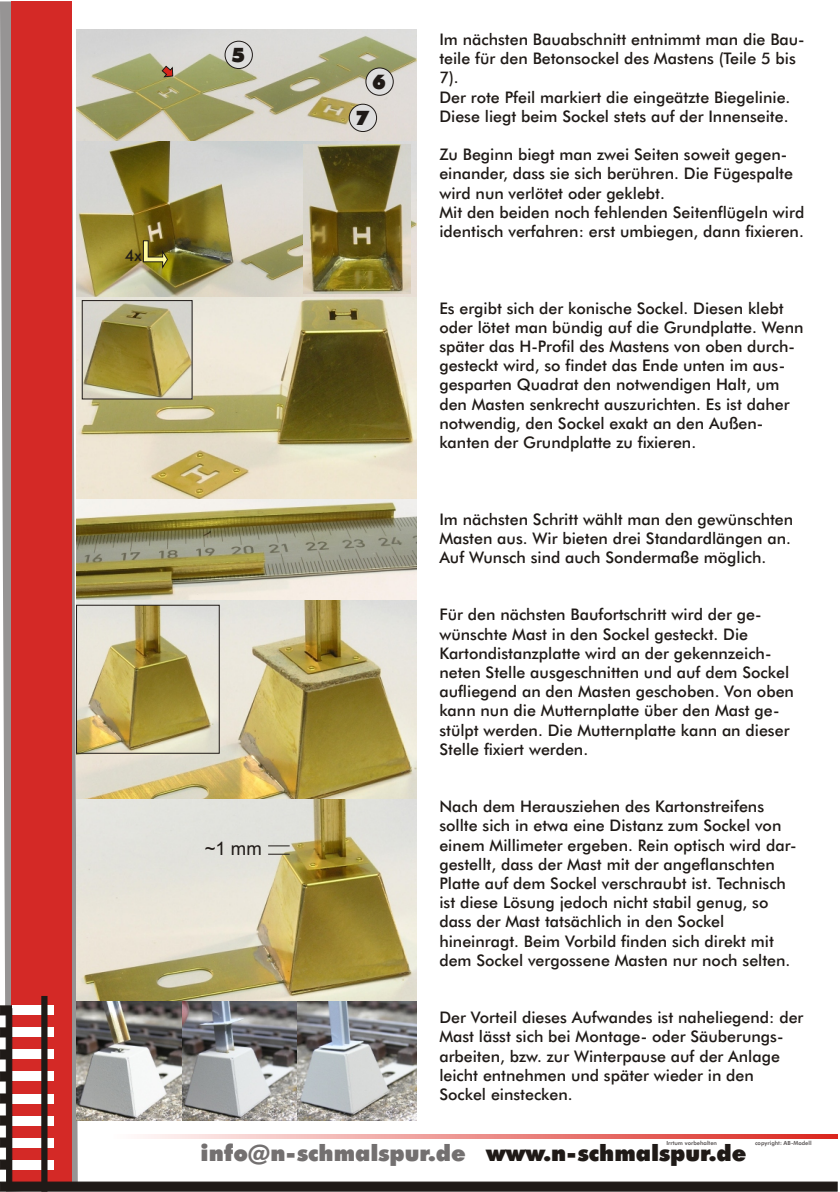
<style>
.page{position:relative;width:840px;height:1192px;background:#fff}
.page>*{position:absolute;margin:0;border:0;box-sizing:border-box;transform-origin:0 0}
.t1{font:22.6px "Futura X Blk BT";color:#737070}
.t2{font:20px "Futura X Blk BT";color:#1f1a17}
.t3{font:18.6px "Arial";color:#1f1a17}
.t4{font:16px/19.2px "Futura Md BT";color:#1f1a17}
.t5{font:5.6px "Futura Hv BT";color:#615c5c}
.s1{color:#1f1a17}
</style>
<div class="page">
<svg style="left:0;top:1px;width:78px;height:1191px;fill:#969494"></svg>
<div style="left:12px;top:1px;width:60px;height:1190px;background:#d42926"></div>
<div style="left:0;top:1160px;width:12px;height:9px;background:#1f1a17"></div>
<div style="left:0;top:1138px;width:12px;height:9px;background:#1f1a17"></div>
<div style="left:0;top:1116px;width:12px;height:9px;background:#1f1a17"></div>
<div style="left:0;top:1094px;width:12px;height:9px;background:#1f1a17"></div>
<div style="left:0;top:1072px;width:12px;height:9px;background:#1f1a17"></div>
<div style="left:0;top:1050px;width:12px;height:9px;background:#1f1a17"></div>
<div style="left:0;top:1028px;width:12px;height:9px;background:#1f1a17"></div>
<div style="left:0;top:1006px;width:12px;height:9px;background:#1f1a17"></div>
<div style="left:12px;top:1160px;width:42px;height:9px;background:#fff"></div>
<div style="left:12px;top:1138px;width:42px;height:9px;background:#fff"></div>
<div style="left:12px;top:1116px;width:42px;height:9px;background:#fff"></div>
<div style="left:12px;top:1094px;width:42px;height:9px;background:#fff"></div>
<div style="left:12px;top:1072px;width:42px;height:9px;background:#fff"></div>
<div style="left:12px;top:1050px;width:42px;height:9px;background:#fff"></div>
<div style="left:12px;top:1028px;width:42px;height:9px;background:#fff"></div>
<div style="left:12px;top:1006px;width:42px;height:9px;background:#fff"></div>
<div style="left:6px;top:1008px;width:6px;height:177px;background:#1f1a17;border:1px solid #1f1a17"></div>
<div style="left:42px;top:996px;width:5px;height:195px;background:#1f1a17"></div>
<div style="left:0;top:1182px;width:837px;height:9px;background:#1f1a17"></div>
<svg style="left:143px;top:1134px;width:694px;height:4px;background:#eb8c88"></svg>
<img style="left:77px;top:30px;width:340px;height:576px">
<img style="left:303px;top:145px;width:108px;height:149px">
<img style="left:84px;top:302px;width:106px;height:95px">
<div style="left:82px;top:300px;width:110px;height:99px;border:1px solid #1f1a17"></div>
<svg style="left:162px;top:66px;width:11px;height:11px"></svg>
<img style="left:77px;top:601px;width:339px;height:199px">
<img style="left:77px;top:800px;width:339px;height:202px">
<img style="left:77px;top:607px;width:142px;height:147px">
<div style="left:76px;top:605px;width:143px;height:148px;border:1px solid #1f1a17"></div>
<svg style="left:268px;top:845px;width:22px;height:1px"></svg>
<svg style="left:268px;top:854px;width:22px;height:1px"></svg>
<img style="left:193px;top:1002px;width:224px;height:118px">
<img style="left:77px;top:1002px;width:116px;height:118px">
<div style="left:225px;top:41px;width:28px;height:28px;background:#dedede;border:1px solid #1f1a17;border-radius:50%"></div>
<div style="left:366px;top:68px;width:27px;height:28px;background:#dedede;border:1px solid #1f1a17;border-radius:50%"></div>
<div style="left:349px;top:104px;width:28px;height:28px;background:#dedede;border:1px solid #1f1a17;border-radius:50%"></div>
<svg style="left:143px;top:240px;width:25px;height:29px"></svg>
<p class="t4" style="left:125px;top:247px;width:18px">4x</p>
<p class="t2" style="left:231px;top:47px;width:15px">5</p>
<p class="t3" style="left:205px;top:842px;width:59px">~1 mm</p>
<p class="t2" style="left:372px;top:74px;width:15px">6</p>
<p class="t2" style="left:356px;top:110px;width:15px">7</p>
<p class="t4" style="left:439px;top:31px;width:367px">Im nächsten Bauabschnitt entnimmt man die Bau&shy;teile für den Betonsockel des Mastens (Teile 5 bis 7).<br>Der rote Pfeil markiert die eingeätzte Biegelinie.<br>Diese liegt beim Sockel stets auf der Innenseite.</p>
<p class="t4" style="left:439px;top:146px;width:366px">Zu Beginn biegt man zwei Seiten soweit gegen&shy;einander, dass sie sich berühren. Die Fügespalte wird nun verlötet oder geklebt.<br>Mit den beiden noch fehlenden Seitenflügeln wird identisch verfahren: erst umbiegen, dann fixieren.</p>
<p class="t4" style="left:439px;top:300px;width:366px">Es ergibt sich der konische Sockel. Diesen klebt oder lötet man bündig auf die Grundplatte. Wenn später das H-Profil des Mastens von oben durch&shy;gesteckt wird, so findet das Ende unten im aus&shy;gesparten Quadrat den notwendigen Halt, um den Masten senkrecht auszurichten. Es ist daher notwendig, den Sockel exakt an den Außen&shy;kanten der Grundplatte zu fixieren.</p>
<p class="t4" style="left:439px;top:511px;width:355px">Im nächsten Schritt wählt man den gewünschten<br>Masten aus. Wir bieten drei Standardlängen an.<br>Auf Wunsch sind auch Sondermaße möglich.</p>
<p class="t4" style="left:439px;top:607px;width:356px">Für den nächsten Baufortschritt wird der ge&shy;wünschte Mast in den Sockel gesteckt. Die Kartondistanzplatte wird an der gekennzeich&shy;neten Stelle ausgeschnitten und auf dem Sockel aufliegend an den Masten geschoben. Von oben kann nun die Mutternplatte über den Mast ge&shy;stülpt werden. Die Mutternplatte kann an dieser Stelle fixiert werden.</p>
<p class="t4" style="left:439px;top:799px;width:359px">Nach dem Herausziehen des Kartonstreifens sollte sich in etwa eine Distanz zum Sockel von einem Millimeter ergeben. Rein optisch wird dar&shy;gestellt, dass der Mast mit der angeflanschten Platte auf dem Sockel verschraubt ist. Technisch ist diese Lösung jedoch nicht stabil genug, so dass der Mast tatsächlich in den Sockel hineinragt. Beim Vorbild finden sich direkt mit dem Sockel vergossene Masten nur noch selten.</p>
<p class="t4" style="left:439px;top:1009px;width:366px">Der Vorteil dieses Aufwandes ist naheliegend: der Mast lässt sich bei Montage- oder Säuberungs&shy;arbeiten, bzw. zur Winterpause auf der Anlage leicht entnehmen und später wieder in den Sockel einstecken.</p>
<p class="t5" style="left:666px;top:1140px;width:52px">Irrtum vorbehalten</p>
<p class="t5" style="left:755px;top:1140px;width:58px">copyright: AB-Modell</p>
<h1 class="t1" style="left:201px;top:1144px;width:547px">info@n-schmalspur.de <span class="s1">www.n-schmalspur.de</span></h1>
</div>
